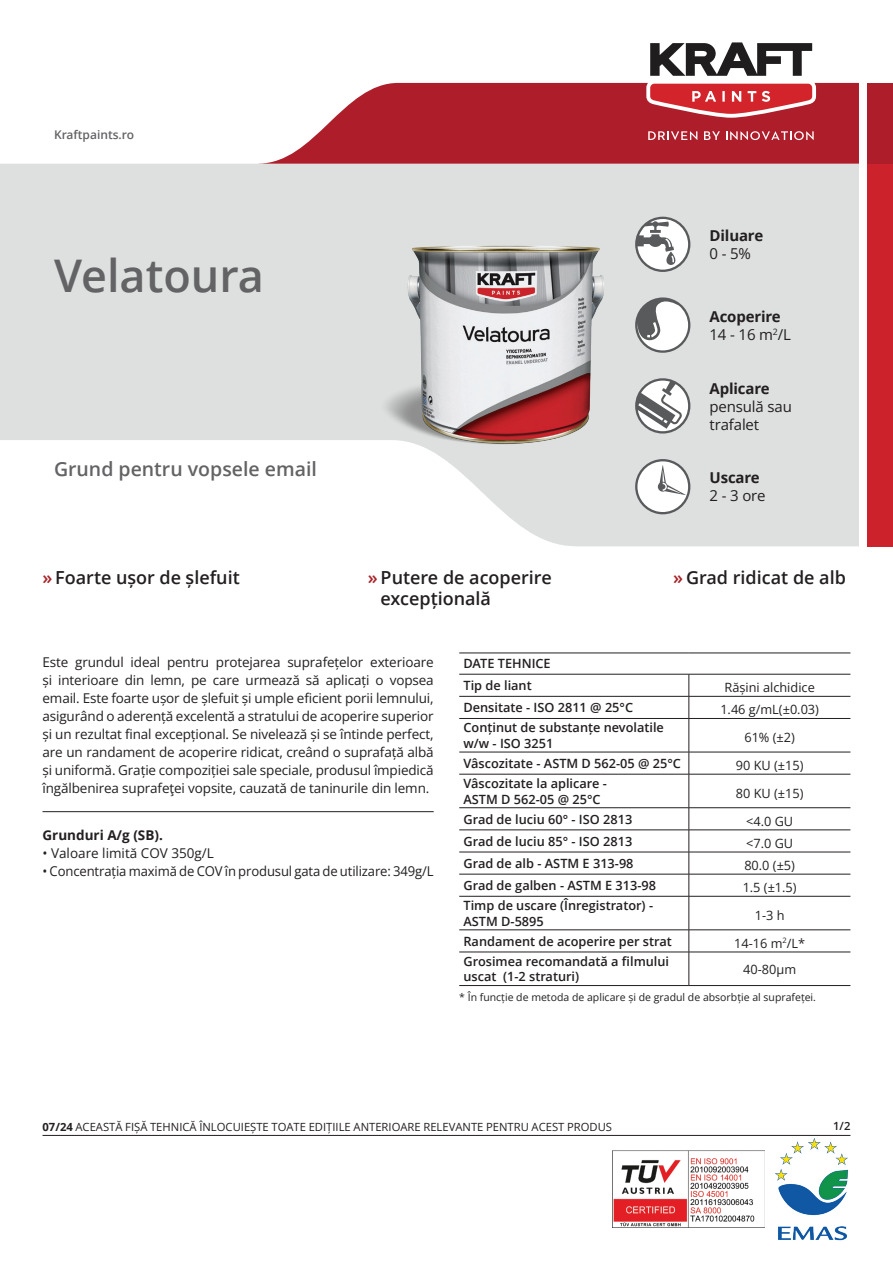
<style>
.page{position:relative;width:893px;height:1263px;background:#fff}
.page>*{position:absolute;margin:0;border:0;box-sizing:border-box;transform-origin:0 0}
.t1{font:600 45px "Open Sans";color:#636366}
.t2{font:600 19.5px "Open Sans";color:#636366}
.t3{font:600 18px/21px "Open Sans";color:#231f20}
.t4{font:700 15px/18px "Open Sans";letter-spacing:-.01em;color:#231f20}
.t5{font:15px/18px "Open Sans";letter-spacing:-.01em;color:#231f20}
.t6{font:13.5px/18px "Open Sans";letter-spacing:-.01em;color:#231f20;text-align:justify}
.t7{font:700 13.5px "Open Sans";color:#231f20}
.t8{font:600 12.75px/15.3px "Open Sans";color:#231f20}
.t9{font:12.75px "Open Sans";color:#231f20}
.t10{font:600 12px "Open Sans";color:#636366}
.t11{font:11.25px "Open Sans";color:#231f20}
.t12{font:600 11.25px "Open Sans";color:#231f20}
.t13{font:10.5px "Open Sans";color:#231f20}
.s1{font-weight:400}
.s2{color:#a92228}
.s3{font-weight:700}
</style>
<div class="page">
<svg style="left:0;top:164px;width:859px;height:382px;fill:#dde0df"></svg>
<svg style="left:259px;top:83px;width:600px;height:81px;background:#b93d48"></svg>
<div style="left:867px;top:83px;width:26px;height:81px;background:#ae1d2a"></div>
<div style="left:867px;top:164px;width:26px;height:382px;background:#cb222c"></div>
<svg style="left:642px;top:42px;width:178px;height:80px"></svg>
<svg style="left:648px;top:131px;width:49px;height:9px"></svg>
<svg style="left:704px;top:131px;width:16px;height:9px"></svg>
<svg style="left:726px;top:131px;width:88px;height:9px"></svg>
<svg style="left:636px;top:297px;width:54px;height:56px"></svg>
<svg style="left:635px;top:459px;width:55px;height:55px"></svg>
<svg style="left:636px;top:378px;width:54px;height:55px"></svg>
<svg style="left:636px;top:217px;width:54px;height:55px"></svg>
<img style="left:612px;top:1150px;width:152px;height:77px">
<img style="left:775px;top:1138px;width:74px;height:103px">
<hr style="left:43px;top:1135px;width:807px;height:1px;background:#231f20">
<hr style="left:43px;top:811px;width:391px;height:1px;background:#231f20">
<svg style="left:689px;top:675px;width:1px;height:43px"></svg>
<hr style="left:689px;top:719px;width:1px;height:33px;background:#231f20">
<svg style="left:689px;top:753px;width:1px;height:21px"></svg>
<hr style="left:689px;top:774px;width:1px;height:33px;background:#231f20">
<svg style="left:689px;top:808px;width:1px;height:88px"></svg>
<hr style="left:689px;top:896px;width:1px;height:34px;background:#231f20">
<svg style="left:689px;top:930px;width:1px;height:22px"></svg>
<hr style="left:689px;top:952px;width:1px;height:33px;background:#231f20">
<hr style="left:459px;top:653px;width:230px;height:1px;background:#231f20">
<hr style="left:689px;top:653px;width:161px;height:1px;background:#231f20">
<hr style="left:459px;top:674px;width:230px;height:1px;background:#231f20">
<hr style="left:689px;top:674px;width:161px;height:1px;background:#231f20">
<hr style="left:459px;top:696px;width:230px;height:1px;background:#231f20">
<hr style="left:689px;top:696px;width:161px;height:1px;background:#231f20">
<hr style="left:459px;top:718px;width:230px;height:1px;background:#231f20">
<hr style="left:689px;top:718px;width:161px;height:1px;background:#231f20">
<hr style="left:459px;top:752px;width:230px;height:1px;background:#231f20">
<hr style="left:689px;top:752px;width:161px;height:1px;background:#231f20">
<hr style="left:459px;top:774px;width:230px;height:1px;background:#231f20">
<hr style="left:689px;top:774px;width:161px;height:1px;background:#231f20">
<hr style="left:459px;top:807px;width:230px;height:1px;background:#231f20">
<hr style="left:689px;top:807px;width:161px;height:1px;background:#231f20">
<hr style="left:459px;top:830px;width:230px;height:1px;background:#231f20">
<hr style="left:689px;top:830px;width:161px;height:1px;background:#231f20">
<hr style="left:459px;top:852px;width:230px;height:1px;background:#231f20">
<hr style="left:689px;top:852px;width:161px;height:1px;background:#231f20">
<hr style="left:459px;top:874px;width:230px;height:1px;background:#231f20">
<hr style="left:689px;top:874px;width:161px;height:1px;background:#231f20">
<hr style="left:459px;top:896px;width:230px;height:1px;background:#231f20">
<hr style="left:689px;top:896px;width:161px;height:1px;background:#231f20">
<hr style="left:459px;top:929px;width:230px;height:1px;background:#231f20">
<hr style="left:689px;top:929px;width:161px;height:1px;background:#231f20">
<hr style="left:459px;top:952px;width:230px;height:1px;background:#231f20">
<hr style="left:689px;top:952px;width:161px;height:1px;background:#231f20">
<hr style="left:459px;top:985px;width:230px;height:1px;background:#231f20">
<hr style="left:689px;top:985px;width:161px;height:1px;background:#231f20">
<img style="left:376px;top:210px;width:260px;height:260px">
<p class="t10" style="left:54px;top:126px;width:82px">Kraftpaints.ro</p>
<h1 class="t1" style="left:54px;top:244px;width:212px">Velatoura</h1>
<h2 class="t2" style="left:54px;top:456px;width:264px">Grund pentru vopsele email</h2>
<p class="t4" style="left:709px;top:226px;width:55px">Diluare</p>
<p class="t5" style="left:709px;top:244px;width:43px">0 - 5%</p>
<p class="t4" style="left:709px;top:307px;width:83px">Acoperire<br><span class="s1">14 - 16 m</span><sup>2</sup><span class="s1">/L</span></p>
<p class="t4" style="left:709px;top:379px;width:62px">Aplicare</p>
<p class="t5" style="left:709px;top:397px;width:84px">pensulă sau trafalet</p>
<p class="t4" style="left:709px;top:469px;width:52px">Uscare</p>
<p class="t5" style="left:709px;top:487px;width:58px">2 - 3 ore</p>
<h3 class="t3" style="left:43px;top:566px;width:199px"><span class="s2">»</span> Foarte ușor de șlefuit</h3>
<h3 class="t3" style="left:381px;top:566px;width:173px;text-indent:-13px"><span class="s2">»</span>Putere de acoperire excepțională</h3>
<h3 class="t3" style="left:673px;top:566px;width:174px"><span class="s2">»</span> Grad ridicat de alb</h3>
<p class="t6" style="left:43px;top:653px;width:393px">Este grundul ideal pentru protejarea suprafețelor exterioare și interioare din lemn, pe care urmează să aplicați o vopsea email. Este foarte ușor de șlefuit și umple eficient porii lemnului, asigurând o aderență excelentă a stratului de acoperire superior și un rezultat final excepțional. Se nivelează și se întinde perfect, are un randament de acoperire ridicat, creând o suprafață albă și uniformă. Grație compoziției sale speciale, produsul împiedică îngălbenirea suprafeţei vopsite, cauzată de taninurile din lemn.</p>
<p class="t7" style="left:43px;top:826px;width:122px">Grunduri A/g (SB).</p>
<p class="t6" style="left:43px;top:844px;width:173px">• Valoare limită COV 350g/L</p>
<p class="t6" style="left:43px;top:862px;width:393px">• Concentrația maximă de COV în produsul gata de utilizare: 349g/L</p>
<p class="t8" style="left:463px;top:653px;width:89px;line-height:21.8px">DATE TEHNICE<br>Tip de liant</p>
<p class="t9" style="left:724px;top:679px;width:92px">Rășini alchidice</p>
<p class="t8" style="left:463px;top:700px;width:171px">Densitate - ISO 2811 @ 25°C</p>
<p class="t9" style="left:720px;top:701px;width:100px">1.46 g/mL(±0.03)</p>
<p class="t8" style="left:463px;top:720px;width:202px">Conținut de substanțe nevolatile w/w - ISO 3251</p>
<p class="t9" style="left:744px;top:729px;width:52px">61% (±2)</p>
<p class="t8" style="left:463px;top:755px;width:219px">Vâscozitate - ASTM D 562-05 @ 25°C</p>
<p class="t9" style="left:736px;top:756px;width:69px">90 KU (±15)</p>
<p class="t8" style="left:463px;top:776px;width:145px">Vâscozitate la aplicare -<br>ASTM D 562-05 @ 25°C</p>
<p class="t9" style="left:736px;top:784px;width:69px">80 KU (±15)</p>
<p class="t8" style="left:463px;top:811px;width:170px">Grad de luciu 60° - ISO 2813</p>
<p class="t9" style="left:746px;top:812px;width:49px">&lt;4.0 GU</p>
<p class="t8" style="left:463px;top:833px;width:170px">Grad de luciu 85° - ISO 2813</p>
<p class="t9" style="left:746px;top:834px;width:49px">&lt;7.0 GU</p>
<p class="t8" style="left:463px;top:855px;width:172px">Grad de alb - ASTM E 313-98</p>
<p class="t9" style="left:744px;top:856px;width:52px">80.0 (±5)</p>
<p class="t8" style="left:463px;top:877px;width:194px">Grad de galben - ASTM E 313-98</p>
<p class="t9" style="left:743px;top:879px;width:56px">1.5 (±1.5)</p>
<p class="t8" style="left:463px;top:898px;width:191px">Timp de uscare (Înregistrator) -<br>ASTM D-5895</p>
<p class="t9" style="left:755px;top:906px;width:31px">1-3 h</p>
<p class="t8" style="left:463px;top:933px;width:210px">Randament de acoperire per strat</p>
<p class="t9" style="left:734px;top:934px;width:72px">14-16 m<sup>2</sup>/L*</p>
<p class="t8" style="left:463px;top:953px;width:207px">Grosimea recomandată a filmului uscat (1-2 straturi)</p>
<p class="t9" style="left:743px;top:960px;width:54px">40-80μm</p>
<p class="t13" style="left:459px;top:990px;width:358px">* În funcție de metoda de aplicare și de gradul de absorbție al suprafeței.</p>
<p class="t11" style="left:43px;top:1119px;width:571px"><span class="s3">07/24</span> ACEASTĂ FIȘĂ TEHNICĂ ÎNLOCUIEȘTE TOATE EDIȚIILE ANTERIOARE RELEVANTE PENTRU ACEST PRODUS</p>
<p class="t12" style="left:833px;top:1118px;width:19px">1/2</p>
</div>
